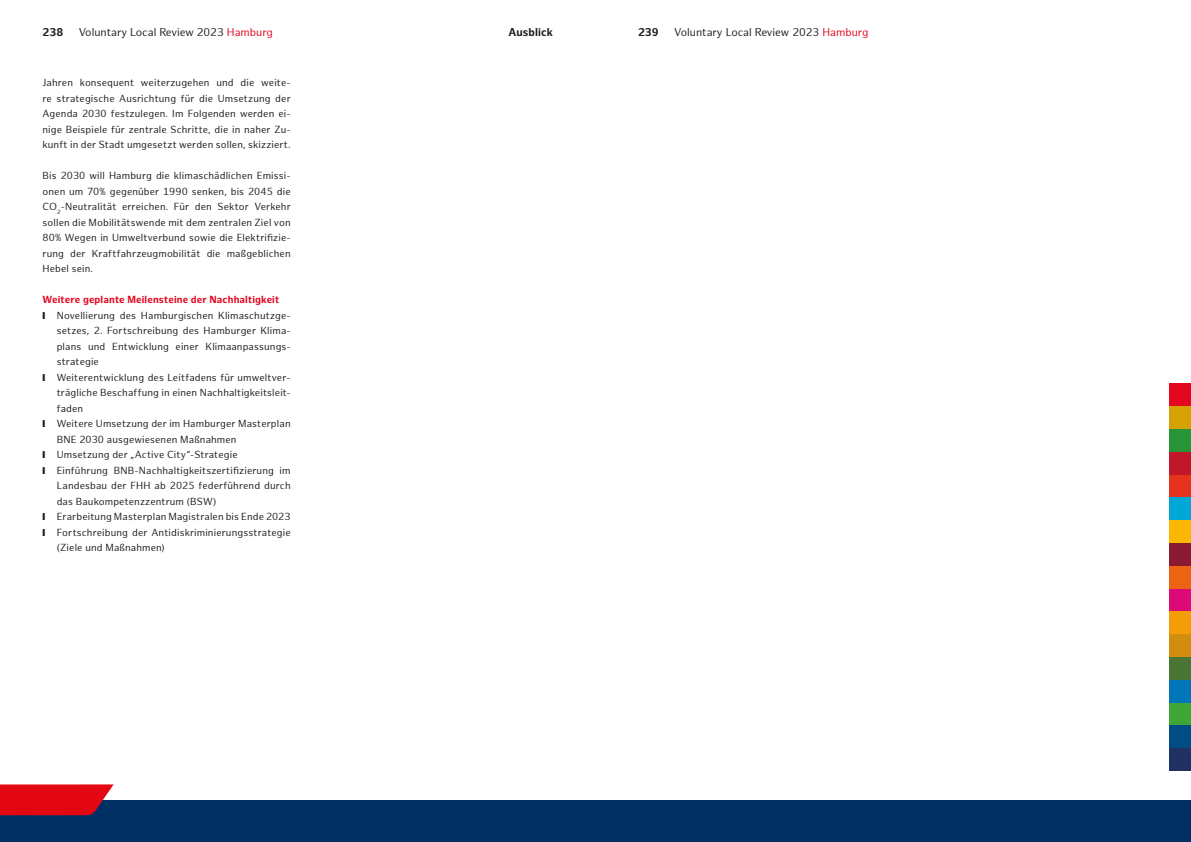
<style>
.page{position:relative;width:1191px;height:842px;background:#fff}
.page>*{position:absolute;margin:0;border:0;box-sizing:border-box;transform-origin:0 0}
.t1{font:11px "Hamburg Sans";color:#1d1d1b}
.EG_Kolumnentitel{font:700 11px "Hamburg Sans";letter-spacing:.005em;color:#1d1d1b}
.EG_Fließtext{font:10px/15.5px "Hamburg Sans";letter-spacing:.01em;color:#1d1d1b;text-align:justify}
.EG_Überschrift_04{font:700 10px "Hamburg Sans";letter-spacing:.015em;color:#e2071f}
.s1{color:#e2071f}
</style>
<div class="page">
<div style="left:0;top:800px;width:1191px;height:42px;background:#003063"></div>
<div style="left:1169px;top:383px;width:22px;height:23px;background:#e2071f"></div>
<div style="left:1169px;top:406px;width:22px;height:23px;background:#d6a102"></div>
<div style="left:1169px;top:429px;width:22px;height:23px;background:#289438"></div>
<div style="left:1169px;top:452px;width:22px;height:23px;background:#c11728"></div>
<div style="left:1169px;top:475px;width:22px;height:22px;background:#e6331d"></div>
<div style="left:1169px;top:497px;width:22px;height:23px;background:#00a7d7"></div>
<div style="left:1169px;top:520px;width:22px;height:23px;background:#fbb800"></div>
<div style="left:1169px;top:543px;width:22px;height:23px;background:#891a32"></div>
<div style="left:1169px;top:566px;width:22px;height:23px;background:#ec6411"></div>
<div style="left:1169px;top:589px;width:22px;height:22px;background:#dd0979"></div>
<div style="left:1169px;top:611px;width:22px;height:23px;background:#f59d08"></div>
<div style="left:1169px;top:634px;width:22px;height:23px;background:#d28d0e"></div>
<div style="left:1169px;top:657px;width:22px;height:23px;background:#4a7635"></div>
<div style="left:1169px;top:680px;width:22px;height:23px;background:#0076b8"></div>
<div style="left:1169px;top:703px;width:22px;height:22px;background:#3ea635"></div>
<div style="left:1169px;top:725px;width:22px;height:23px;background:#004c84"></div>
<div style="left:1169px;top:748px;width:22px;height:23px;background:#1f3262"></div>
<svg style="left:0;top:784px;width:114px;height:31px;background:#d41322"></svg>
<p class="EG_Kolumnentitel" style="left:43px;top:26px;width:22px">238</p>
<p class="t1" style="left:79px;top:26px;width:196px">Voluntary Local Review 2023 <span class="s1">Hamburg</span></p>
<p class="EG_Kolumnentitel" style="left:508px;top:26px;width:46px">Ausblick</p>
<p class="EG_Kolumnentitel" style="left:638px;top:26px;width:22px">239</p>
<p class="t1" style="left:674px;top:26px;width:196px">Voluntary Local Review 2023 <span class="s1">Hamburg</span></p>
<p class="EG_Fließtext" style="left:43px;top:75px;width:250px">Jahren konsequent weiterzugehen und die weite&shy;re strategische Ausrichtung für die Umsetzung der Agenda 2030 festzulegen. Im Folgenden werden ei&shy;nige Beispiele für zentrale Schritte, die in naher Zu&shy;kunft in der Stadt umgesetzt werden sollen, skizziert.</p>
<p class="EG_Fließtext" style="left:43px;top:168px;width:250px">Bis 2030 will Hamburg die klimaschädlichen Emissi&shy;onen um 70% gegenüber 1990 senken, bis 2045 die CO<sub>2</sub>-Neutralität erreichen. Für den Sektor Verkehr sollen die Mobilitätswende mit dem zentralen Ziel von 80% Wegen in Umweltverbund sowie die Elektrifizie&shy;rung der Kraftfahrzeugmobilität die maßgeblichen Hebel sein.</p>
<p class="EG_Überschrift_04" style="left:43px;top:294px;width:238px">Weitere geplante Meilensteine der Nachhaltigkeit</p>
<p class="EG_Fließtext" style="left:57px;top:308px;width:235px;text-indent:-14px">❙ Novellierung des Hamburgischen Klimaschutzge&shy;setzes, 2. Fortschreibung des Hamburger Klima&shy;plans und Entwicklung einer Klimaanpassungs&shy;strategie</p>
<p class="EG_Fließtext" style="left:57px;top:370px;width:235px;text-indent:-14px">❙ Weiterentwicklung des Leitfadens für umweltver&shy;trägliche Beschaffung in einen Nachhaltigkeitsleit&shy;faden</p>
<p class="EG_Fließtext" style="left:57px;top:416px;width:235px;text-indent:-14px">❙ Weitere Umsetzung der im Hamburger Masterplan<br>BNE 2030 ausgewiesenen Maßnahmen</p>
<p class="EG_Fließtext" style="left:43px;top:447px;width:197px">❙ Umsetzung der „Active City“-Strategie</p>
<p class="EG_Fließtext" style="left:57px;top:463px;width:235px;text-indent:-14px">❙ Einführung BNB-Nachhaltigkeitszertifizierung im Landesbau der FHH ab 2025 federführend durch das Baukompetenzzentrum (BSW)</p>
<p class="EG_Fließtext" style="left:43px;top:509px;width:250px">❙ Erarbeitung Masterplan Magistralen bis Ende 2023</p>
<p class="EG_Fließtext" style="left:57px;top:525px;width:235px;text-indent:-14px">❙ Fortschreibung der Antidiskriminierungsstrategie (Ziele und Maßnahmen)</p>
</div>
